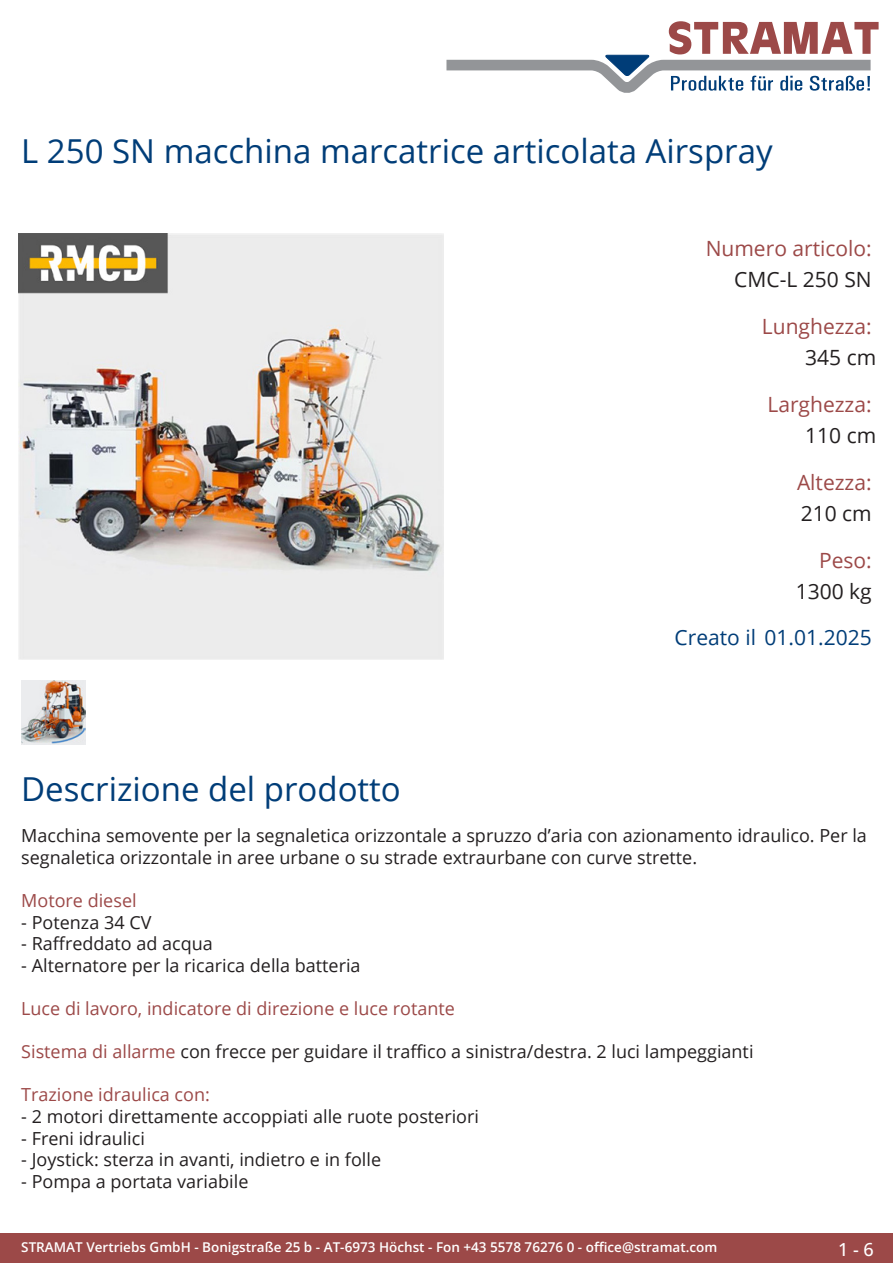
<style>
.page{position:relative;width:893px;height:1263px;background:#fff}
.page>*{position:absolute;margin:0;border:0;box-sizing:border-box;transform-origin:0 0}
.Produkttitel{font:33px "Open Sans";color:#003d78}
.TechDaten_Überschrif{font:21px "Open Sans";color:#9c4948}
.TechDaten_Inhalt{font:21px "Open Sans";color:#231f20}
.Erstellungsdatum{font:21px "Open Sans";color:#003d78}
.Beschreibung_Text{font:18px/21.6px "Open Sans";color:#231f20}
.Beschreibung_Text-2{font:18px "Open Sans";color:#9c4948}
.t1{font:500 18px "Open Sans";color:#fff}
.t2{font:600 13.5px "Open Sans";color:#fff}
.s1{color:#9c4948}
</style>
<div class="page">
<div style="left:0;top:1233px;width:893px;height:30px;background:#9c4948"></div>
<svg style="left:446px;top:21px;width:433px;height:72px"></svg>
<img style="left:18px;top:234px;width:425px;height:425px">
<img style="left:21px;top:680px;width:64px;height:64px">
<p class="Produkttitel" style="left:21px;top:128px;width:753px">L 250 SN macchina marcatrice articolata Airspray</p>
<p class="TechDaten_Überschrif" style="left:706px;top:234px;width:167px">Numero articolo:</p>
<p class="TechDaten_Inhalt" style="left:734px;top:265px;width:139px">CMC-L 250 SN</p>
<p class="TechDaten_Überschrif" style="left:762px;top:312px;width:111px">Lunghezza:</p>
<p class="TechDaten_Inhalt" style="left:805px;top:343px;width:73px">345 cm</p>
<p class="TechDaten_Überschrif" style="left:767px;top:390px;width:106px">Larghezza:</p>
<p class="TechDaten_Inhalt" style="left:805px;top:421px;width:73px">110 cm</p>
<p class="TechDaten_Überschrif" style="left:797px;top:468px;width:76px">Altezza:</p>
<p class="TechDaten_Inhalt" style="left:801px;top:499px;width:73px">210 cm</p>
<p class="TechDaten_Überschrif" style="left:819px;top:546px;width:54px">Peso:</p>
<p class="TechDaten_Inhalt" style="left:796px;top:577px;width:78px">1300 kg</p>
<p class="Erstellungsdatum" style="left:674px;top:623px;width:199px">Creato il 01.01.2025</p>
<p class="Produkttitel" style="left:21px;top:766px;width:381px">Descrizione del prodotto</p>
<p class="Beschreibung_Text" style="left:21px;top:824px;width:847px">Macchina semovente per la segnaletica orizzontale a spruzzo d’aria con azionamento idraulico. Per la segnaletica orizzontale in aree urbane o su strade extraurbane con curve strette.</p>
<p class="Beschreibung_Text-2" style="left:21px;top:888px;width:117px">Motore diesel</p>
<p class="Beschreibung_Text" style="left:21px;top:911px;width:132px">- Potenza 34 CV</p>
<p class="Beschreibung_Text" style="left:21px;top:932px;width:193px">- Raffreddato ad acqua</p>
<p class="Beschreibung_Text" style="left:21px;top:954px;width:341px">- Alternatore per la ricarica della batteria</p>
<p class="Beschreibung_Text-2" style="left:21px;top:996px;width:435px">Luce di lavoro, indicatore di direzione e luce rotante</p>
<p class="Beschreibung_Text" style="left:21px;top:1040px;width:734px"><span class="s1">Sistema di allarme</span> con frecce per guidare il traffico a sinistra/destra. 2 luci lampeggianti</p>
<p class="Beschreibung_Text-2" style="left:21px;top:1082px;width:190px">Trazione idraulica con:</p>
<p class="Beschreibung_Text" style="left:21px;top:1105px;width:459px">- 2 motori direttamente accoppiati alle ruote posteriori</p>
<p class="Beschreibung_Text" style="left:21px;top:1127px;width:125px">- Freni idraulici</p>
<p class="Beschreibung_Text" style="left:21px;top:1148px;width:361px">- Joystick: sterza in avanti, indietro e in folle</p>
<p class="Beschreibung_Text" style="left:21px;top:1170px;width:229px">- Pompa a portata variabile</p>
<p class="t2" style="left:21px;top:1238px;width:698px">STRAMAT Vertriebs GmbH - Bonigstraße 25 b - AT-6973 Höchst - Fon +43 5578 76276 0 - office@stramat.com</p>
<p class="t1" style="left:838px;top:1237px;width:37px">1 - 6</p>
</div>
